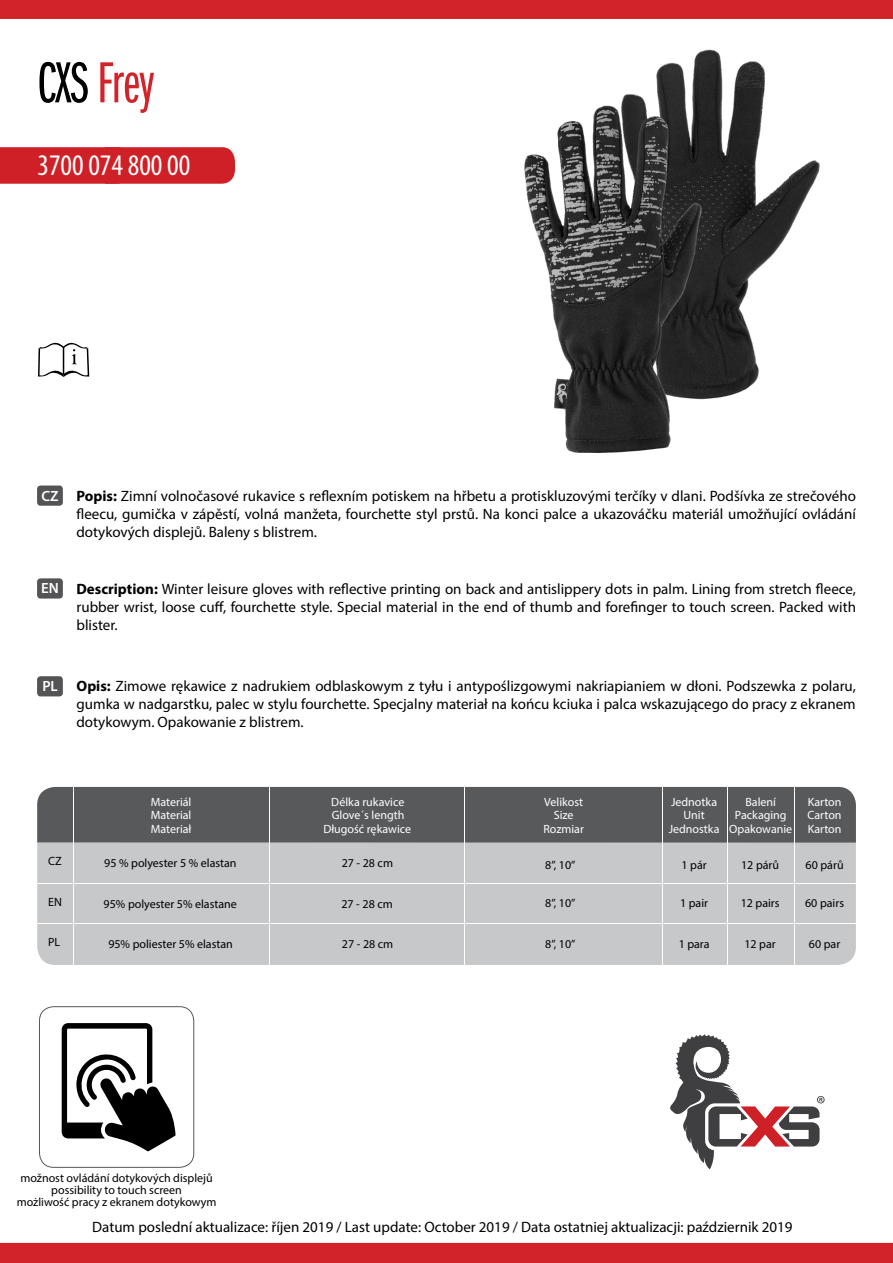
<style>
.page{position:relative;width:893px;height:1263px;background:#fff}
.page>*{position:absolute;margin:0;border:0;box-sizing:border-box;transform-origin:0 0}
.t1{font:60px "Franklin Got Itc DOT Boo Ext Com";letter-spacing:-.01em;color:#d2232a}
.t2{font:condensed 30px "Myriad Pro";color:#fff}
.t3{font:15px/18px "Myriad Pro";color:#000;text-align:justify}
.t4{font:600 14.85px "Myriad Pro";color:#fff}
.t5{font:12px/12px "Myriad Pro";color:#000;text-align:center}
.t6{font:12px "Myriad Pro";color:#fff}
.s1{color:#000}
.s2{font-weight:700}
</style>
<div class="page">
<div style="left:0;top:147px;width:235px;height:37px;background:#cf2027"></div>
<img style="left:524px;top:49px;width:296px;height:404px">
<div style="left:39px;top:1006px;width:155px;height:162px;border:1px solid #58595b;border-radius:14px"></div>
<svg style="left:62px;top:1023px;width:114px;height:128px"></svg>
<svg style="left:670px;top:1034px;width:155px;height:135px"></svg>
<div style="left:37px;top:485px;width:26px;height:21px;background:#545456;border-radius:3px"></div>
<div style="left:37px;top:578px;width:26px;height:21px;background:#545456;border-radius:3px"></div>
<div style="left:37px;top:676px;width:26px;height:20px;background:#545456;border-radius:3px"></div>
<div style="left:0;top:0;width:893px;height:19px;background:#d2232a"></div>
<div style="left:0;top:1243px;width:893px;height:20px;background:#d2232a"></div>
<svg style="left:38px;top:342px;width:51px;height:35px"></svg>
<div style="left:37px;top:787px;width:819px;height:178px;background:#c7c8ca;border-radius:18px"></div>
<div style="left:37px;top:787px;width:819px;height:55px;background:#58595b"></div>
<hr style="left:73px;top:787px;width:1px;height:178px;background:#fff">
<hr style="left:37px;top:923px;width:819px;height:1px;background:#fff">
<hr style="left:37px;top:883px;width:819px;height:1px;background:#fff">
<hr style="left:794px;top:787px;width:1px;height:178px;background:#fff">
<hr style="left:727px;top:787px;width:1px;height:178px;background:#fff">
<hr style="left:662px;top:787px;width:1px;height:178px;background:#fff">
<hr style="left:464px;top:787px;width:1px;height:178px;background:#fff">
<hr style="left:270px;top:787px;width:1px;height:178px;background:#fff">
<h1 class="t1" style="left:37px;top:51px;width:119px"><span class="s1">CXS</span> Frey</h1>
<h2 class="t2" style="left:38px;top:147px;width:154px">3700 074 800 00</h2>
<p class="t4" style="left:42px;top:486px;width:19px">CZ</p>
<p class="t4" style="left:41px;top:579px;width:19px">EN</p>
<p class="t3" style="left:77px;top:486px;width:781px"><span class="s2">Popis:</span> Zimní volnočasové rukavice s reflexním potiskem na hřbetu a protiskluzovými terčíky v dlani. Podšívka ze strečového fleecu, gumička v zápěstí, volná manžeta, fourchette styl prstů. Na konci palce a ukazováčku materiál umožňující ovládání dotykových displejů. Baleny s blistrem.</p>
<p class="t3" style="left:77px;top:579px;width:781px"><span class="s2">Description:</span> Winter leisure gloves with reflective printing on back and antislippery dots in palm. Lining from stretch fleece, rubber wrist, loose cuff, fourchette style. Special material in the end of thumb and forefinger to touch screen. Packed with blister.</p>
<p class="t4" style="left:42px;top:677px;width:17px">PL</p>
<p class="t3" style="left:77px;top:677px;width:781px"><span class="s2">Opis:</span> Zimowe rękawice z nadrukiem odblaskowym z tyłu i antypoślizgowymi nakriapianiem w dłoni. Podszewka z polaru, gumka w nadgarstku, palec w stylu fourchette. Specjalny materiał na końcu kciuka i palca wskazującego do pracy z ekranem dotykowym. Opakowanie z blistrem.</p>
<p class="t6" style="left:151px;top:794px;width:42px">Materiál</p>
<p class="t6" style="left:151px;top:808px;width:42px">Material</p>
<p class="t6" style="left:151px;top:822px;width:42px">Materiał</p>
<p class="t6" style="left:331px;top:794px;width:75px">Délka rukavice</p>
<p class="t6" style="left:323px;top:821px;width:89px">Długość rękawice</p>
<p class="t6" style="left:332px;top:808px;width:74px">Glove´s length</p>
<p class="t6" style="left:544px;top:794px;width:40px">Velikost</p>
<p class="t6" style="left:543px;top:821px;width:42px">Rozmiar</p>
<p class="t6" style="left:554px;top:808px;width:21px">Size</p>
<p class="t6" style="left:671px;top:794px;width:48px">Jednotka</p>
<p class="t6" style="left:669px;top:821px;width:52px">Jednostka</p>
<p class="t6" style="left:683px;top:808px;width:23px">Unit</p>
<p class="t6" style="left:745px;top:794px;width:32px">Balení</p>
<p class="t6" style="left:729px;top:821px;width:65px">Opakowanie</p>
<p class="t6" style="left:735px;top:808px;width:53px">Packaging</p>
<p class="t6" style="left:808px;top:794px;width:35px">Karton</p>
<p class="t6" style="left:808px;top:821px;width:35px">Karton</p>
<p class="t6" style="left:808px;top:808px;width:36px">Carton</p>
<p class="t5" style="left:48px;top:855px;width:15px">CZ</p>
<p class="t5" style="left:104px;top:857px;width:134px">95 % polyester 5 % elastan</p>
<p class="t5" style="left:342px;top:857px;width:53px">27 - 28 cm</p>
<p class="t5" style="left:545px;top:859px;width:32px">8”, 10”</p>
<p class="t5" style="left:681px;top:859px;width:27px">1 pár</p>
<p class="t5" style="left:741px;top:859px;width:40px">12 párů</p>
<p class="t5" style="left:806px;top:859px;width:40px">60 párů</p>
<p class="t5" style="left:48px;top:896px;width:15px">EN</p>
<p class="t5" style="left:104px;top:897px;width:135px">95% polyester 5% elastane</p>
<p class="t5" style="left:341px;top:897px;width:53px">27 - 28 cm</p>
<p class="t5" style="left:545px;top:897px;width:32px">8”, 10”</p>
<p class="t5" style="left:680px;top:897px;width:30px">1 pair</p>
<p class="t5" style="left:741px;top:897px;width:40px">12 pairs</p>
<p class="t5" style="left:805px;top:897px;width:40px">60 pairs</p>
<p class="t5" style="left:48px;top:936px;width:14px">PL</p>
<p class="t5" style="left:108px;top:938px;width:126px">95% poliester 5% elastan</p>
<p class="t5" style="left:342px;top:938px;width:53px">27 - 28 cm</p>
<p class="t5" style="left:545px;top:938px;width:32px">8”, 10”</p>
<p class="t5" style="left:679px;top:938px;width:32px">1 para</p>
<p class="t5" style="left:744px;top:938px;width:33px">12 par</p>
<p class="t5" style="left:809px;top:938px;width:33px">60 par</p>
<p class="t5" style="left:17px;top:1172px;width:201px">možnost ovládání dotykových displejů possibility to touch screen<br>możliwość pracy z ekranem dotykowym</p>
<p class="t3" style="left:92px;top:1218px;width:702px">Datum poslední aktualizace: říjen 2019 / Last update: October 2019 / Data ostatniej aktualizacji: październik 2019</p>
</div>
